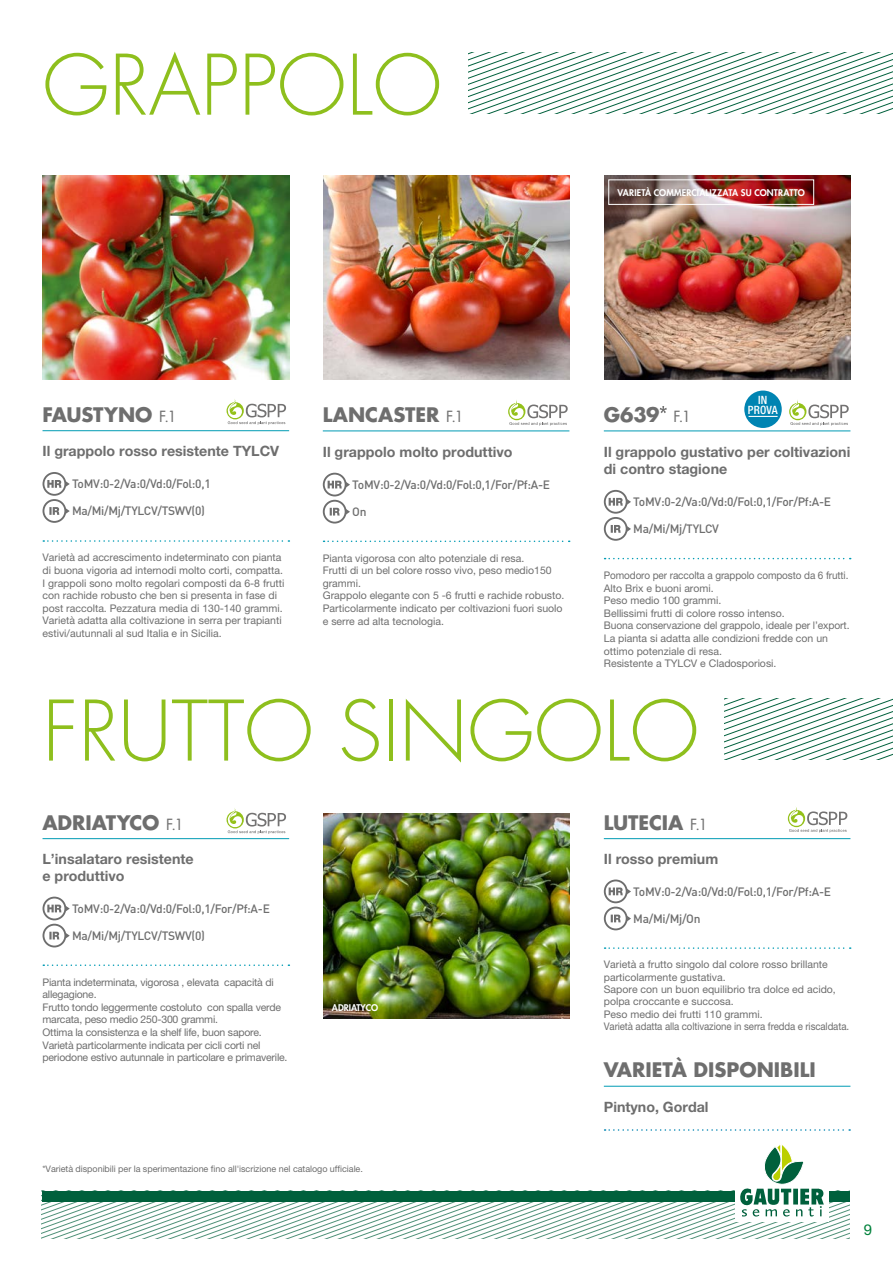
<style>
.page{position:relative;width:893px;height:1263px;background:#fff}
.page>*{position:absolute;margin:0;border:0;box-sizing:border-box;transform-origin:0 0}
.t1{font:300 81px "Futura Std";color:#8ebf1d}
.t2{font:700 19.5px "Futura Std";color:#6e6e6e}
.t3{font:15px "Helvetica Neue LT Pro";color:#00813b}
.t4{font:700 14.25px/17.1px "Helvetica Neue LT Pro";color:#6e6e6e}
.t5{font:500 12px "DIN Pro";letter-spacing:-.025em;color:#6e6e6e}
.t6{font:500 12px "DIN Pro";letter-spacing:-.06em;color:#6e6e6e}
.t7{font:500 condensed 11.4px/10.2px "Helvetica Neue LT Std";letter-spacing:.02em;color:#fff;text-align:center}
.t8{font:10.5px/12.6px "Helvetica Neue LT Pro";color:#6e6e6e}
.t9{font:10.5px/12.6px "Helvetica Neue LT Pro";letter-spacing:-.02em;color:#6e6e6e}
.t10{font:10.5px/12.6px "Helvetica Neue LT Pro";color:#6e6e6e;scale:.95 1}
.t11{font:9px "Helvetica Neue LT Pro";letter-spacing:-.005em;color:#6e6e6e}
.t12{font:800 9px "Futura Std";letter-spacing:.01em;color:#fff}
.s1{font-weight:400;font-size:15px}
</style>
<div class="page">
<svg style="left:42px;top:1144px;width:808px;height:94px"></svg>
<svg style="left:725px;top:698px;width:168px;height:62px"></svg>
<svg style="left:468px;top:52px;width:425px;height:62px"></svg>
<img style="left:43px;top:176px;width:246px;height:204px">
<img style="left:323px;top:176px;width:247px;height:204px">
<img style="left:604px;top:176px;width:247px;height:204px">
<hr style="left:43px;top:430px;width:246px;height:1px;background:#009bb4">
<svg style="left:43px;top:540px;width:246px;height:2px"></svg>
<svg style="left:43px;top:473px;width:22px;height:22px"></svg>
<div style="left:43px;top:472px;width:23px;height:24px;border:2px solid #6e6e6e;border-radius:50%"></div>
<svg style="left:47px;top:480px;width:23px;height:8px"></svg>
<svg style="left:66px;top:508px;width:4px;height:6px"></svg>
<div style="left:43px;top:499px;width:23px;height:24px;border:2px solid #6e6e6e;border-radius:50%"></div>
<svg style="left:49px;top:507px;width:10px;height:8px"></svg>
<svg style="left:226px;top:399px;width:60px;height:26px"></svg>
<hr style="left:43px;top:838px;width:246px;height:1px;background:#009bb4">
<svg style="left:43px;top:964px;width:246px;height:2px"></svg>
<svg style="left:43px;top:897px;width:22px;height:22px"></svg>
<div style="left:43px;top:897px;width:23px;height:23px;border:2px solid #6e6e6e;border-radius:50%"></div>
<svg style="left:47px;top:905px;width:23px;height:7px"></svg>
<svg style="left:66px;top:933px;width:4px;height:6px"></svg>
<svg style="left:43px;top:925px;width:22px;height:21px"></svg>
<div style="left:43px;top:924px;width:23px;height:23px;border:2px solid #6e6e6e;border-radius:50%"></div>
<svg style="left:49px;top:932px;width:10px;height:7px"></svg>
<svg style="left:226px;top:808px;width:60px;height:26px"></svg>
<img style="left:323px;top:814px;width:247px;height:204px">
<hr style="left:604px;top:838px;width:246px;height:1px;background:#009bb4">
<svg style="left:605px;top:947px;width:246px;height:2px"></svg>
<svg style="left:605px;top:880px;width:22px;height:22px"></svg>
<div style="left:604px;top:879px;width:24px;height:24px;border:2px solid #6e6e6e;border-radius:50%"></div>
<svg style="left:609px;top:887px;width:22px;height:8px"></svg>
<svg style="left:605px;top:907px;width:22px;height:22px"></svg>
<div style="left:604px;top:906px;width:24px;height:24px;border:2px solid #6e6e6e;border-radius:50%"></div>
<svg style="left:611px;top:914px;width:10px;height:8px"></svg>
<svg style="left:788px;top:807px;width:59px;height:25px"></svg>
<svg style="left:508px;top:400px;width:60px;height:26px"></svg>
<hr style="left:323px;top:430px;width:246px;height:1px;background:#009bb4">
<svg style="left:324px;top:540px;width:246px;height:2px"></svg>
<svg style="left:324px;top:474px;width:22px;height:21px"></svg>
<div style="left:323px;top:473px;width:24px;height:23px;border:2px solid #6e6e6e;border-radius:50%"></div>
<svg style="left:328px;top:481px;width:22px;height:7px"></svg>
<svg style="left:324px;top:501px;width:22px;height:22px"></svg>
<div style="left:323px;top:500px;width:24px;height:23px;border:2px solid #6e6e6e;border-radius:50%"></div>
<svg style="left:330px;top:508px;width:10px;height:7px"></svg>
<svg style="left:789px;top:400px;width:60px;height:26px"></svg>
<hr style="left:604px;top:430px;width:246px;height:1px;background:#009bb4">
<svg style="left:605px;top:558px;width:246px;height:1px"></svg>
<svg style="left:660px;top:406px;width:7px;height:7px"></svg>
<svg style="left:605px;top:491px;width:22px;height:22px"></svg>
<div style="left:604px;top:490px;width:24px;height:24px;border:2px solid #6e6e6e;border-radius:50%"></div>
<svg style="left:609px;top:498px;width:22px;height:8px"></svg>
<svg style="left:605px;top:518px;width:22px;height:22px"></svg>
<div style="left:604px;top:517px;width:24px;height:24px;border:2px solid #6e6e6e;border-radius:50%"></div>
<svg style="left:611px;top:525px;width:10px;height:8px"></svg>
<div style="left:744px;top:391px;width:38px;height:37px;background:#0084b2;border-radius:50%"></div>
<svg style="left:749px;top:416px;width:29px;height:1px"></svg>
<div style="left:608px;top:179px;width:206px;height:26px;border:1px solid #fff"></div>
<hr style="left:604px;top:1086px;width:246px;height:1px;background:#009bb4">
<svg style="left:605px;top:1129px;width:245px;height:2px"></svg>
<h1 class="t1" style="left:43px;top:36px;width:401px">GRAPPOLO</h1>
<p class="t12" style="left:618px;top:186px;width:189px">VARIETÀ COMMERCIALIZZATA SU CONTRATTO</p>
<h2 class="t2" style="left:43px;top:401px;width:136px">FAUSTYNO <span class="s1">F.1</span></h2>
<h3 class="t4" style="left:43px;top:442px;width:238px">Il grappolo rosso resistente TYLCV</h3>
<p class="t6" style="left:72px;top:476px;width:140px">ToMV:0-2/Va:0/Vd:0/Fol:0,1</p>
<p class="t5" style="left:72px;top:503px;width:134px">Ma/Mi/Mj/TYLCV/TSWV(0)</p>
<p class="t8" style="left:43px;top:551px;width:243px">Varietà ad accrescimento indeterminato con pianta di buona vigoria ad internodi molto corti, compatta.<br>I grappoli sono molto regolari composti da 6-8 frutti con rachide robusto che ben si presenta in fase di post raccolta. Pezzatura media di 130-140 grammi.<br>Varietà adatta alla coltivazione in serra per trapianti estivi/autunnali al sud Italia e in Sicilia.</p>
<h2 class="t2" style="left:323px;top:402px;width:142px">LANCASTER <span class="s1">F.1</span></h2>
<h3 class="t4" style="left:323px;top:443px;width:191px">Il grappolo molto produttivo</h3>
<p class="t5" style="left:352px;top:476px;width:199px">ToMV:0-2/Va:0/Vd:0/Fol:0,1/For/Pf:A-E</p>
<p class="t5" style="left:352px;top:503px;width:16px">On</p>
<p class="t8" style="left:323px;top:551px;width:243px">Pianta vigorosa con alto potenziale di resa.<br>Frutti di un bel colore rosso vivo, peso medio150 grammi.<br>Grappolo elegante con 5 -6 frutti e rachide robusto.<br>Particolarmente indicato per coltivazioni fuori suolo e serre ad alta tecnologia.</p>
<p class="t7" style="left:748px;top:394px;width:31px">IN<br>PROVA</p>
<h2 class="t2" style="left:604px;top:402px;width:89px">G639 <span class="s1">F.1</span></h2>
<h3 class="t4" style="left:604px;top:443px;width:248px">Il grappolo gustativo per coltivazioni di contro stagione</h3>
<p class="t5" style="left:633px;top:494px;width:199px">ToMV:0-2/Va:0/Vd:0/Fol:0,1/For/Pf:A-E</p>
<p class="t5" style="left:633px;top:521px;width:87px">Ma/Mi/Mj/TYLCV</p>
<p class="t10" style="left:604px;top:569px;width:260px">Pomodoro per raccolta a grappolo composto da 6 frutti.<br>Alto Brix e buoni aromi.<br>Peso medio 100 grammi.<br>Bellissimi frutti di colore rosso intenso.<br>Buona conservazione del grappolo, ideale per l’export.<br>La pianta si adatta alle condizioni fredde con un ottimo potenziale di resa.<br>Resistente a TYLCV e Cladosporiosi.</p>
<h1 class="t1" style="left:43px;top:682px;width:658px">FRUTTO SINGOLO</h1>
<h2 class="t2" style="left:43px;top:809px;width:143px">ADRIATYCO <span class="s1">F.1</span></h2>
<h3 class="t4" style="left:43px;top:850px;width:153px">L’insalataro resistente e produttivo</h3>
<p class="t5" style="left:72px;top:900px;width:199px">ToMV:0-2/Va:0/Vd:0/Fol:0,1/For/Pf:A-E</p>
<p class="t5" style="left:72px;top:927px;width:134px">Ma/Mi/Mj/TYLCV/TSWV(0)</p>
<p class="t9" style="left:43px;top:975px;width:246px">Pianta indeterminata, vigorosa , elevata capacità di allegagione.<br>Frutto tondo leggermente costoluto con spalla verde marcata, peso medio 250-300 grammi.<br>Ottima la consistenza e la shelf life, buon sapore.<br>Varietà particolarmente indicata per cicli corti nel periodone estivo autunnale in particolare e primaverile.</p>
<p class="t12" style="left:332px;top:1002px;width:48px">ADRIATYCO</p>
<p class="t11" style="left:43px;top:1164px;width:322px">*Varietà disponibili per la sperimentazione fino all'iscrizione nel catalogo ufficiale.</p>
<h2 class="t2" style="left:604px;top:809px;width:105px">LUTECIA <span class="s1">F.1</span></h2>
<h3 class="t4" style="left:604px;top:850px;width:116px">Il rosso premium</h3>
<p class="t5" style="left:633px;top:883px;width:199px">ToMV:0-2/Va:0/Vd:0/Fol:0,1/For/Pf:A-E</p>
<p class="t5" style="left:633px;top:910px;width:69px">Ma/Mi/Mj/On</p>
<p class="t8" style="left:604px;top:958px;width:247px">Varietà a frutto singolo dal colore rosso brillante particolarmente gustativa.<br>Sapore con un buon equilibrio tra dolce ed acido, polpa croccante e succosa.<br>Peso medio dei frutti 110 grammi.<br>Varietà adatta alla coltivazione in serra fredda e riscaldata.</p>
<h2 class="t2" style="left:604px;top:1057px;width:213px">VARIETÀ DISPONIBILI</h2>
<h3 class="t4" style="left:604px;top:1097px;width:106px">Pintyno, Gordal</h3>
<h3 class="t3" style="left:864px;top:1221px;width:10px">9</h3>
</div>
